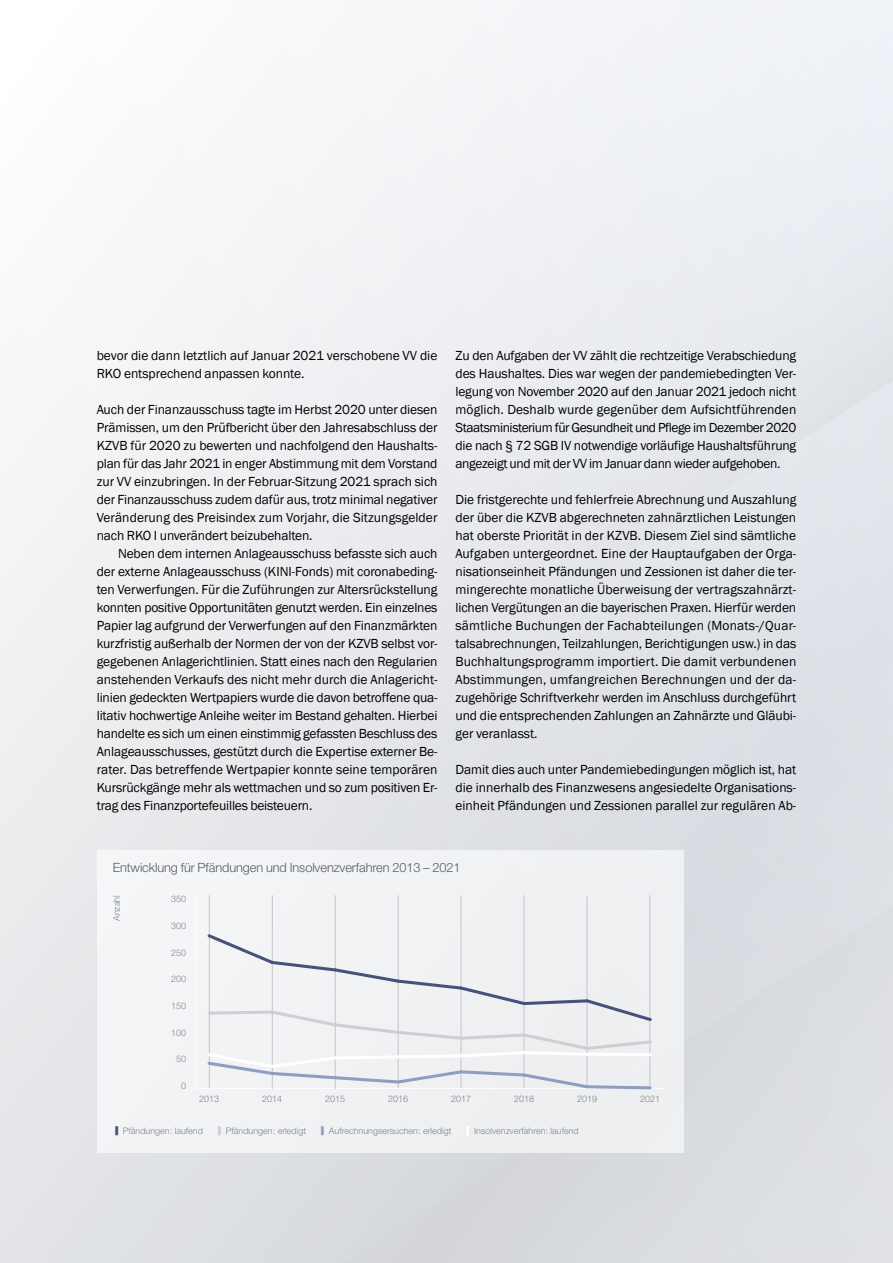
<style>
.page{position:relative;width:893px;height:1263px;background:#fff}
.page>*{position:absolute;margin:0;border:0;box-sizing:border-box;transform-origin:0 0}
.t1{font:13.5px/18px "Franklin Gothic";letter-spacing:-.005em;color:#000;text-align:justify}
.t2{font:300 12.75px "Helvetica Neue";letter-spacing:-.005em;color:#515c6a}
.t3{font:300 9px "Helvetica Neue";color:#7f8590}
.s1{font-family:"Franklin Gothic";font-weight:400;font-size:7.5px;color:#46517c}
.s2{font-family:"Franklin Gothic";font-weight:400;font-size:7.5px;color:#ceced3}
.s3{font-family:"Franklin Gothic";font-weight:400;font-size:7.5px;color:#909dc2}
.s4{font-family:"Franklin Gothic";font-weight:400;font-size:7.5px;color:#fff}
</style>
<div class="page">
<div style="left:97px;top:850px;width:587px;height:302px;background:#f1f2f4"></div>
<hr style="left:209px;top:895px;width:1px;height:194px;background:#c5c5cb">
<hr style="left:524px;top:895px;width:1px;height:194px;background:#c5c5cb">
<hr style="left:461px;top:895px;width:1px;height:194px;background:#c5c5cb">
<hr style="left:587px;top:895px;width:1px;height:194px;background:#c5c5cb">
<hr style="left:398px;top:895px;width:1px;height:194px;background:#c5c5cb">
<hr style="left:650px;top:895px;width:1px;height:194px;background:#c5c5cb">
<hr style="left:196px;top:895px;width:1px;height:194px;background:#fff">
<hr style="left:196px;top:1088px;width:467px;height:1px;background:#fff">
<hr style="left:272px;top:895px;width:1px;height:194px;background:#c5c5cb">
<hr style="left:335px;top:895px;width:1px;height:194px;background:#c5c5cb">
<svg style="left:207px;top:932px;width:445px;height:158px"></svg>
<p class="t1" style="left:97px;top:347px;width:342px">bevor die dann letztlich auf Januar 2021 verschobene VV die<br>RKO entsprechend anpassen konnte.</p>
<p class="t1" style="left:97px;top:401px;width:342px">Auch der Finanzausschuss tagte im Herbst 2020 unter diesen Prämissen, um den Prüfbericht über den Jahresabschluss der KZVB für 2020 zu bewerten und nachfolgend den Haushalts&shy;plan für das Jahr 2021 in enger Abstimmung mit dem Vorstand zur VV einzubringen. In der Februar-Sitzung 2021 sprach sich der Finanzausschuss zudem dafür aus, trotz minimal negativer Veränderung des Preisindex zum Vorjahr, die Sitzungsgelder nach RKO I unverändert beizubehalten.</p>
<p class="t1" style="left:97px;top:545px;width:342px;text-indent:21px">Neben dem internen Anlageausschuss befasste sich auch der externe Anlageausschuss (KINI-Fonds) mit coronabeding&shy;ten Verwerfungen. Für die Zuführungen zur Altersrückstellung konnten positive Opportunitäten genutzt werden. Ein einzelnes Papier lag aufgrund der Verwerfungen auf den Finanzmärkten kurzfristig außerhalb der Normen der von der KZVB selbst vor&shy;gegebenen Anlagerichtlinien. Statt eines nach den Regularien anstehenden Verkaufs des nicht mehr durch die Anlagericht&shy;linien gedeckten Wertpapiers wurde die davon betroffene qua&shy;litativ hochwertige Anleihe weiter im Bestand gehalten. Hierbei handelte es sich um einen einstimmig gefassten Beschluss des Anlageausschusses, gestützt durch die Expertise externer Be&shy;rater. Das betreffende Wertpapier konnte seine temporären Kursrückgänge mehr als wettmachen und so zum positiven Er&shy;trag des Finanzportefeuilles beisteuern.</p>
<p class="t1" style="left:455px;top:347px;width:342px">Zu den Aufgaben der VV zählt die rechtzeitige Verabschiedung des Haushaltes. Dies war wegen der pandemiebedingten Ver&shy;legung von November 2020 auf den Januar 2021 jedoch nicht möglich. Deshalb wurde gegenüber dem Aufsichtführenden Staatsministerium für Gesundheit und Pflege im Dezember 2020 die nach § 72 SGB IV notwendige vorläufige Haushaltsführung angezeigt und mit der VV im Januar dann wieder aufgehoben.</p>
<p class="t1" style="left:455px;top:491px;width:342px">Die fristgerechte und fehlerfreie Abrechnung und Auszahlung der über die KZVB abgerechneten zahnärztlichen Leistungen hat oberste Priorität in der KZVB. Diesem Ziel sind sämtliche Aufgaben untergeordnet. Eine der Hauptaufgaben der Orga&shy;nisationseinheit Pfändungen und Zessionen ist daher die ter&shy;mingerechte monatliche Überweisung der vertragszahnärzt&shy;lichen Vergütungen an die bayerischen Praxen. Hierfür werden sämtliche Buchungen der Fachabteilungen (Monats-/Quar&shy;talsabrechnungen, Teilzahlungen, Berichtigungen usw.) in das Buchhaltungsprogramm importiert. Die damit verbundenen Abstimmungen, umfangreichen Berechnungen und der da&shy;zugehörige Schriftverkehr werden im Anschluss durchgeführt und die entsprechenden Zahlungen an Zahnärzte und Gläubi&shy;ger veranlasst.</p>
<p class="t1" style="left:455px;top:761px;width:342px">Damit dies auch unter Pandemiebedingungen möglich ist, hat die innerhalb des Finanzwesens angesiedelte Organisations&shy;einheit Pfändungen und Zessionen parallel zur regulären Ab-</p>
<p class="t2" style="left:113px;top:860px;width:349px">Entwicklung für Pfändungen und Insolvenzverfahren 2013 – 2021</p>
<p class="t3" style="left:111px;top:921px;width:27px;rotate:-90deg">Anzahl</p>
<p class="t3" style="left:171px;top:893px;width:17px">350</p>
<p class="t3" style="left:171px;top:920px;width:17px">300</p>
<p class="t3" style="left:171px;top:947px;width:17px">250</p>
<p class="t3" style="left:171px;top:973px;width:17px">200</p>
<p class="t3" style="left:171px;top:1000px;width:17px">150</p>
<p class="t3" style="left:171px;top:1027px;width:17px">100</p>
<p class="t3" style="left:176px;top:1053px;width:12px">50</p>
<p class="t3" style="left:181px;top:1080px;width:7px">0</p>
<p class="t3" style="left:199px;top:1093px;width:22px">2013</p>
<p class="t3" style="left:262px;top:1093px;width:22px">2014</p>
<p class="t3" style="left:325px;top:1093px;width:22px">2015</p>
<p class="t3" style="left:388px;top:1093px;width:22px">2016</p>
<p class="t3" style="left:451px;top:1093px;width:22px">2017</p>
<p class="t3" style="left:514px;top:1093px;width:22px">2018</p>
<p class="t3" style="left:577px;top:1093px;width:22px">2019</p>
<p class="t3" style="left:640px;top:1093px;width:22px">2021</p>
<p class="t3" style="left:113px;top:1125px;width:195px"><span class="s1">▐</span> Pfändungen: laufend <span class="s2">▐</span> Pfändungen: erledigt</p>
<p class="t3" style="left:319px;top:1125px;width:134px"><span class="s3">▐</span> Aufrechnungsersuchen: erledigt</p>
<p class="t3" style="left:464px;top:1125px;width:116px"><span class="s4">▐</span> Insolvenzverfahren: laufend</p>
</div>
